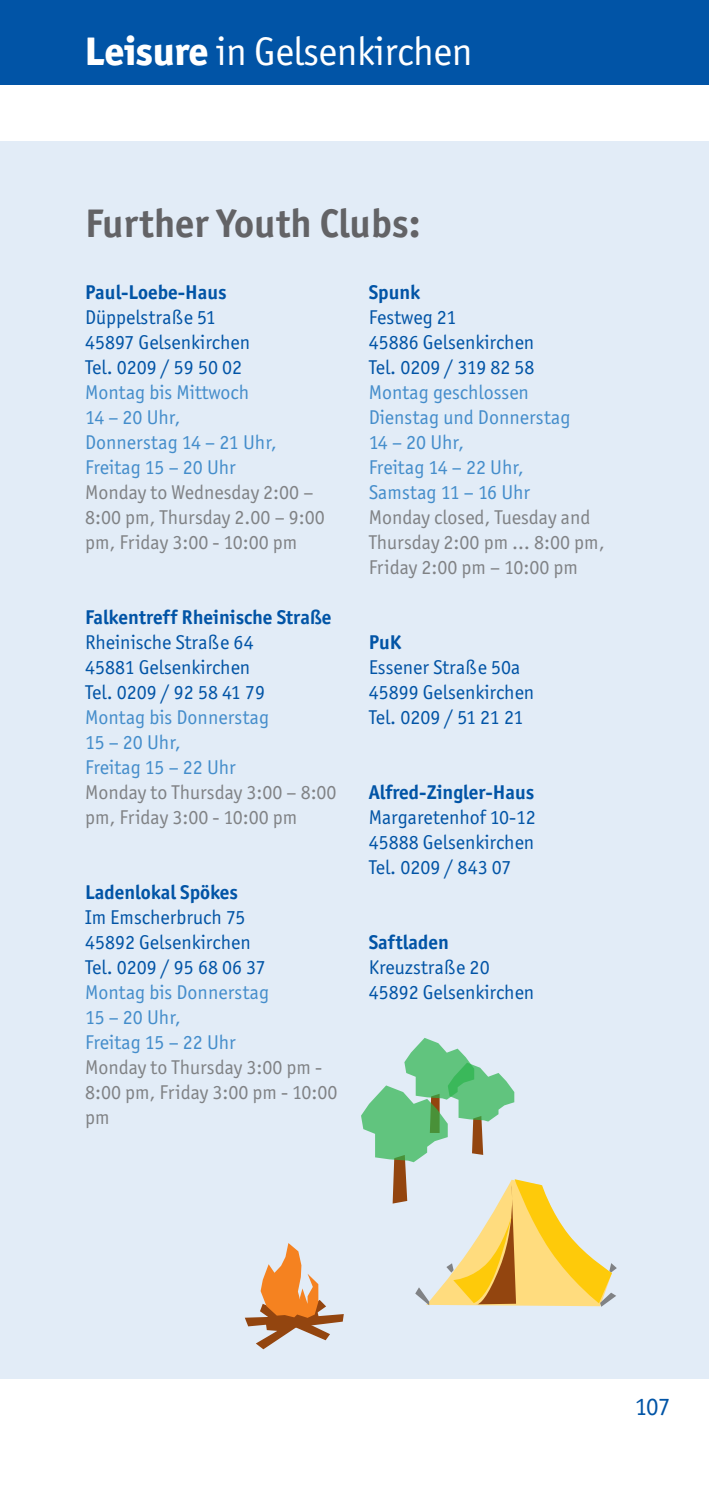
<style>
.page{position:relative;width:709px;height:1489px;background:#fff}
.page>*{position:absolute;margin:0;border:0;box-sizing:border-box;transform-origin:0 0}
.t1{font:40px "Officina Sans ITC Std";letter-spacing:-.01em;color:#fff}
.t2{font:700 40px "Officina Sans ITC Std";color:#636366}
.t3{font:25px "Officina Sans ITC Std";color:#0154a6}
.t4{font:20px/25px "Officina Sans ITC Std";color:#0154a6}
.t5{font:20px/25px "Officina Sans ITC Std";color:#808285}
.t6{font:20px/25px "Officina Sans ITC Std";color:#448dcb}
.t7{font:700 20px "Officina Sans ITC Std";color:#0154a6}
.s1{font-weight:800}
</style>
<div class="page">
<div style="left:0;top:142px;width:709px;height:1236px;background:#e2ecf7"></div>
<div style="left:0;top:0;width:709px;height:85px;background:#0154a6"></div>
<svg style="left:361px;top:1038px;width:256px;height:268px"></svg>
<svg style="left:245px;top:1243px;width:99px;height:106px"></svg>
<h1 class="t1" style="left:85px;top:38px;width:389px"><span class="s1">Leisure</span> in Gelsenkirchen</h1>
<h1 class="t2" style="left:85px;top:209px;width:337px">Further Youth Clubs:</h1>
<p class="t7" style="left:85px;top:285px;width:143px">Paul-Loebe-Haus</p>
<p class="t4" style="left:85px;top:307px;width:167px">Düppelstraße 51<br>45897 Gelsenkirchen<br>Tel. 0209 / 59 50 02</p>
<p class="t6" style="left:85px;top:382px;width:193px">Montag bis Mittwoch<br>14 – 20 Uhr,<br>Donnerstag 14 – 21 Uhr,<br>Freitag 15 – 20 Uhr</p>
<p class="t5" style="left:85px;top:482px;width:241px">Monday to Wednesday 2:00 –<br>8:00 pm, Thursday 2.00 – 9:00 pm, Friday 3:00 - 10:00 pm</p>
<p class="t7" style="left:85px;top:610px;width:248px">Falkentreff Rheinische Straße</p>
<p class="t4" style="left:85px;top:632px;width:181px">Rheinische Straße 64<br>45881 Gelsenkirchen<br>Tel. 0209 / 92 58 41 79</p>
<p class="t6" style="left:85px;top:707px;width:186px">Montag bis Donnerstag<br>15 – 20 Uhr,<br>Freitag 15 – 22 Uhr</p>
<p class="t5" style="left:85px;top:782px;width:253px">Monday to Thursday 3:00 – 8:00 pm, Friday 3:00 - 10:00 pm</p>
<p class="t7" style="left:85px;top:885px;width:154px">Ladenlokal Spökes</p>
<p class="t4" style="left:85px;top:907px;width:182px">Im Emscherbruch 75<br>45892 Gelsenkirchen<br>Tel. 0209 / 95 68 06 37</p>
<p class="t6" style="left:85px;top:982px;width:186px">Montag bis Donnerstag<br>15 – 20 Uhr,<br>Freitag 15 – 22 Uhr</p>
<p class="t5" style="left:85px;top:1057px;width:254px">Monday to Thursday 3:00 pm -<br>8:00 pm, Friday 3:00 pm - 10:00 pm</p>
<p class="t7" style="left:369px;top:285px;width:53px">Spunk</p>
<p class="t4" style="left:369px;top:307px;width:167px">Festweg 21<br>45886 Gelsenkirchen<br>Tel. 0209 / 319 82 58</p>
<p class="t6" style="left:369px;top:382px;width:203px">Montag geschlossen<br>Dienstag und Donnerstag<br>14 – 20 Uhr,<br>Freitag 14 – 22 Uhr,<br>Samstag 11 – 16 Uhr</p>
<p class="t5" style="left:369px;top:507px;width:237px">Monday closed, Tuesday and<br>Thursday 2:00 pm … 8:00 pm,<br>Friday 2:00 pm – 10:00 pm</p>
<p class="t7" style="left:369px;top:635px;width:34px">PuK</p>
<p class="t4" style="left:369px;top:657px;width:167px">Essener Straße 50a<br>45899 Gelsenkirchen<br>Tel. 0209 / 51 21 21</p>
<p class="t7" style="left:369px;top:785px;width:167px">Alfred-Zingler-Haus</p>
<p class="t4" style="left:369px;top:807px;width:169px;text-align:justify">Margaretenhof 10-12<br>45888 Gelsenkirchen Tel. 0209 / 843 07</p>
<p class="t7" style="left:369px;top:935px;width:82px">Saftladen</p>
<p class="t4" style="left:369px;top:957px;width:167px">Kreuzstraße 20<br>45892 Gelsenkirchen</p>
<p class="t3" style="left:634px;top:1397px;width:37px">107</p>
</div>
